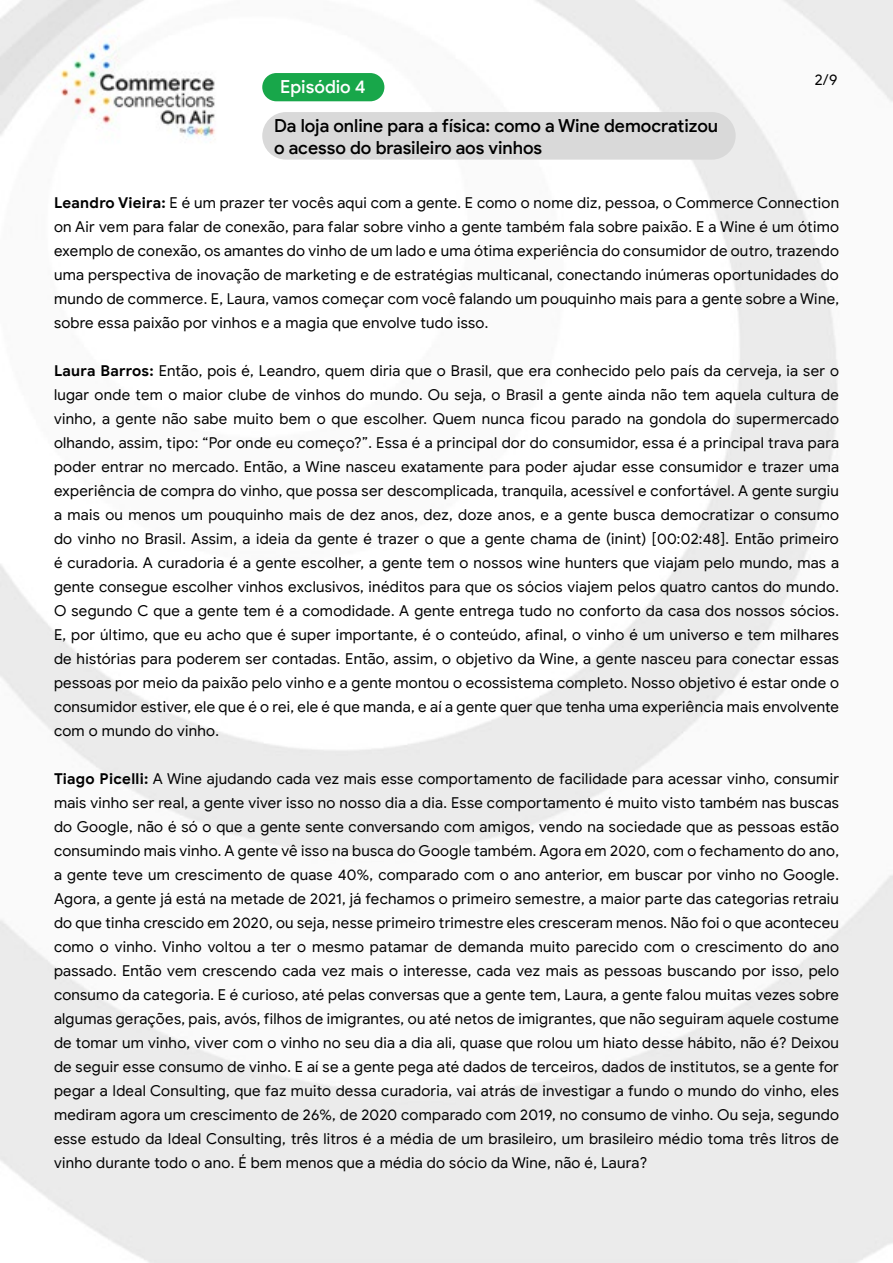
<style>
.page{position:relative;width:893px;height:1263px;background:#fff}
.page>*{position:absolute;margin:0;border:0;box-sizing:border-box;transform-origin:0 0}
.t1{font:500 18px/21.6px "Google Sans Display";letter-spacing:-.005em;color:#000}
.t2{font:500 18px "Google Sans Display";color:#fff}
.t3{font:15px/24px "Google Sans";letter-spacing:.02em;color:#000;text-align:justify}
.t4{font:15px "Google Sans Display";color:#000}
.s1{font-weight:700}
</style>
<div class="page">
<img style="left:0;top:0;width:893px;height:1263px">
<div style="left:262px;top:73px;width:122px;height:28px;background:#18a74a;border-radius:14px"></div>
<div style="left:262px;top:112px;width:474px;height:48px;background:#d9d9d9;border-radius:24px"></div>
<p class="t2" style="left:280px;top:76px;width:87px">Episódio 4</p>
<p class="t1" style="left:274px;top:115px;width:446px">Da loja online para a física: como a Wine democratizou o acesso do brasileiro aos vinhos</p>
<p class="t4" style="left:815px;top:70px;width:24px">2/9</p>
<p class="t3" style="left:54px;top:191px;width:787px"><span class="s1">Leandro Vieira:</span> E é um prazer ter vocês aqui com a gente. E como o nome diz, pessoa, o Commerce Connection on Air vem para falar de conexão, para falar sobre vinho a gente também fala sobre paixão. E a Wine é um ótimo exemplo de conexão, os amantes do vinho de um lado e uma ótima experiência do consumidor de outro, trazendo uma perspectiva de inovação de marketing e de estratégias multicanal, conectando inúmeras oportunidades do mundo de commerce. E, Laura, vamos começar com você falando um pouquinho mais para a gente sobre a Wine, sobre essa paixão por vinhos e a magia que envolve tudo isso.</p>
<p class="t3" style="left:54px;top:359px;width:787px"><span class="s1">Laura Barros:</span> Então, pois é, Leandro, quem diria que o Brasil, que era conhecido pelo país da cerveja, ia ser o lugar onde tem o maior clube de vinhos do mundo. Ou seja, o Brasil a gente ainda não tem aquela cultura de vinho, a gente não sabe muito bem o que escolher. Quem nunca ficou parado na gondola do supermercado olhando, assim, tipo: “Por onde eu começo?”. Essa é a principal dor do consumidor, essa é a principal trava para poder entrar no mercado. Então, a Wine nasceu exatamente para poder ajudar esse consumidor e trazer uma experiência de compra do vinho, que possa ser descomplicada, tranquila, acessível e confortável. A gente surgiu a mais ou menos um pouquinho mais de dez anos, dez, doze anos, e a gente busca democratizar o consumo do vinho no Brasil. Assim, a ideia da gente é trazer o que a gente chama de (inint) [00:02:48]. Então primeiro é curadoria. A curadoria é a gente escolher, a gente tem o nossos wine hunters que viajam pelo mundo, mas a gente consegue escolher vinhos exclusivos, inéditos para que os sócios viajem pelos quatro cantos do mundo.<br>O segundo C que a gente tem é a comodidade. A gente entrega tudo no conforto da casa dos nossos sócios.<br>E, por último, que eu acho que é super importante, é o conteúdo, afinal, o vinho é um universo e tem milhares de histórias para poderem ser contadas. Então, assim, o objetivo da Wine, a gente nasceu para conectar essas pessoas por meio da paixão pelo vinho e a gente montou o ecossistema completo. Nosso objetivo é estar onde o consumidor estiver, ele que é o rei, ele é que manda, e aí a gente quer que tenha uma experiência mais envolvente com o mundo do vinho.</p>
<p class="t3" style="left:54px;top:767px;width:787px"><span class="s1">Tiago Picelli:</span> A Wine ajudando cada vez mais esse comportamento de facilidade para acessar vinho, consumir mais vinho ser real, a gente viver isso no nosso dia a dia. Esse comportamento é muito visto também nas buscas do Google, não é só o que a gente sente conversando com amigos, vendo na sociedade que as pessoas estão consumindo mais vinho. A gente vê isso na busca do Google também. Agora em 2020, com o fechamento do ano, a gente teve um crescimento de quase 40%, comparado com o ano anterior, em buscar por vinho no Google.<br>Agora, a gente já está na metade de 2021, já fechamos o primeiro semestre, a maior parte das categorias retraiu do que tinha crescido em 2020, ou seja, nesse primeiro trimestre eles cresceram menos. Não foi o que aconteceu como o vinho. Vinho voltou a ter o mesmo patamar de demanda muito parecido com o crescimento do ano passado. Então vem crescendo cada vez mais o interesse, cada vez mais as pessoas buscando por isso, pelo consumo da categoria. E é curioso, até pelas conversas que a gente tem, Laura, a gente falou muitas vezes sobre algumas gerações, pais, avós, filhos de imigrantes, ou até netos de imigrantes, que não seguiram aquele costume de tomar um vinho, viver com o vinho no seu dia a dia ali, quase que rolou um hiato desse hábito, não é? Deixou de seguir esse consumo de vinho. E aí se a gente pega até dados de terceiros, dados de institutos, se a gente for pegar a Ideal Consulting, que faz muito dessa curadoria, vai atrás de investigar a fundo o mundo do vinho, eles mediram agora um crescimento de 26%, de 2020 comparado com 2019, no consumo de vinho. Ou seja, segundo esse estudo da Ideal Consulting, três litros é a média de um brasileiro, um brasileiro médio toma três litros de vinho durante todo o ano. É bem menos que a média do sócio da Wine, não é, Laura?</p>
</div>
